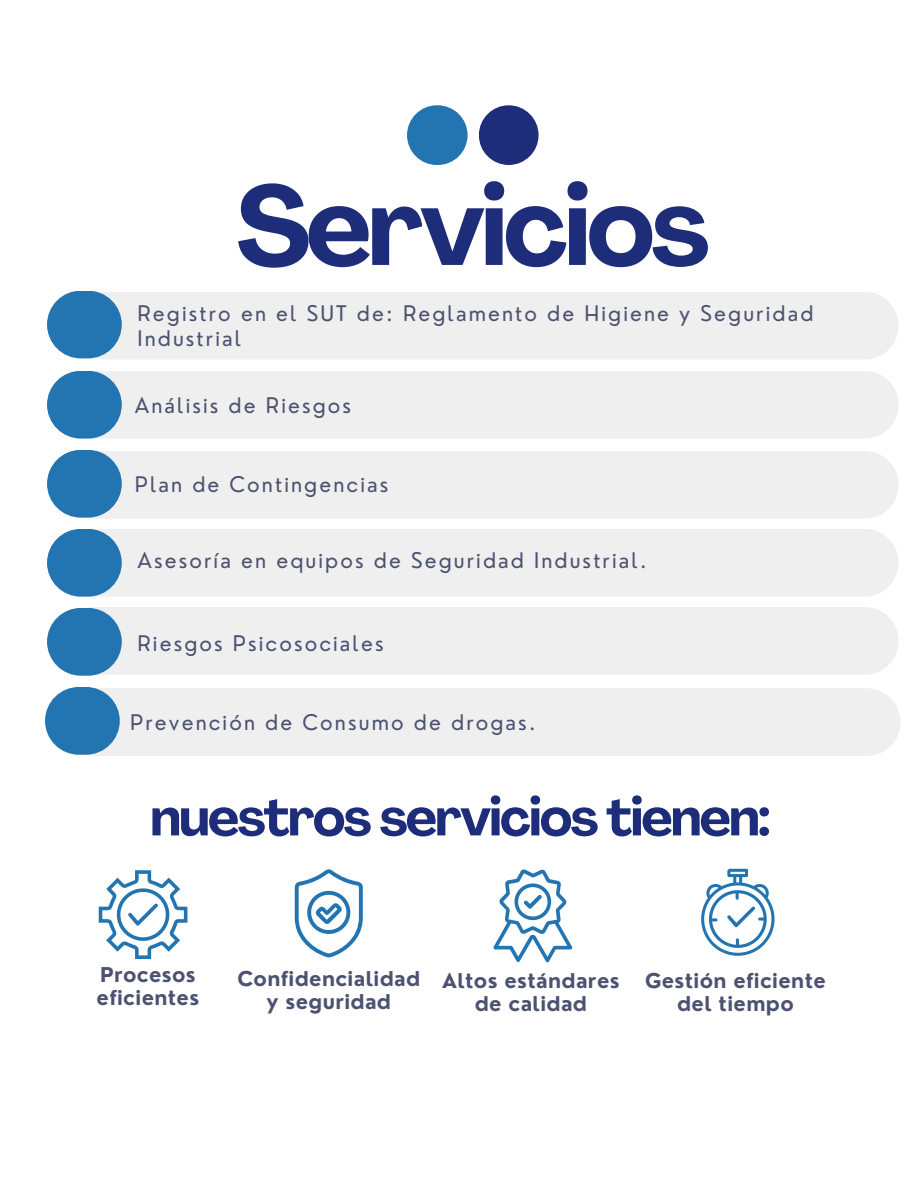
<style>
.page{position:relative;width:918px;height:1188px;background:#fff}
.page>*{position:absolute;margin:0;border:0;box-sizing:border-box;transform-origin:0 0}
.t1{font:700 110.7px "Agrandir";letter-spacing:-.035em;color:#1d2d79}
.t2{font:700 52.8px "Agrandir";letter-spacing:-.035em;color:#1d2d79}
.t3{font:21px/24.8px "Nourd";letter-spacing:.1em;color:#4c5270}
.t4{font:700 19.95px/23.2px "Nourd";letter-spacing:.015em;color:#4c5270;text-align:center}
</style>
<div class="page">
<div style="left:407px;top:105px;width:61px;height:60px;background:#2375b1;border-radius:30px"></div>
<div style="left:479px;top:105px;width:60px;height:60px;background:#1d2d79;border-radius:50%"></div>
<div style="left:72px;top:292px;width:827px;height:68px;background:#efefef;border-radius:34px"></div>
<div style="left:59px;top:371px;width:840px;height:68px;background:#efefef;border-radius:34px"></div>
<div style="left:59px;top:451px;width:840px;height:68px;background:#efefef;border-radius:34px"></div>
<div style="left:59px;top:529px;width:840px;height:68px;background:#efefef;border-radius:34px"></div>
<div style="left:59px;top:607px;width:840px;height:68px;background:#efefef;border-radius:34px"></div>
<div style="left:47px;top:291px;width:75px;height:67px;background:#2375b1;border-radius:34px"></div>
<div style="left:47px;top:371px;width:75px;height:68px;background:#2375b1;border-radius:34px"></div>
<div style="left:47px;top:450px;width:75px;height:68px;background:#2375b1;border-radius:34px"></div>
<div style="left:47px;top:529px;width:75px;height:68px;background:#2375b1;border-radius:34px"></div>
<div style="left:47px;top:608px;width:75px;height:68px;background:#2375b1;border-radius:34px"></div>
<svg style="left:99px;top:870px;width:88px;height:89px"></svg>
<svg style="left:295px;top:869px;width:68px;height:89px"></svg>
<svg style="left:493px;top:869px;width:80px;height:93px"></svg>
<svg style="left:701px;top:869px;width:74px;height:87px"></svg>
<div style="left:61px;top:688px;width:840px;height:68px;background:#efefef;border-radius:34px"></div>
<div style="left:45px;top:687px;width:75px;height:68px;background:#2375b1;border-radius:34px"></div>
<p class="t1" style="left:236px;top:182px;width:475px">Servicios</p>
<p class="t3" style="left:137px;top:301px;width:677px">Registro en el SUT de: Reglamento de Higiene y Seguridad<br>Industrial</p>
<p class="t3" style="left:135px;top:392px;width:218px">Análisis de Riesgos</p>
<p class="t3" style="left:135px;top:471px;width:255px">Plan de Contingencias</p>
<p class="t3" style="left:137px;top:547px;width:511px">Asesoría en equipos de Seguridad Industrial.</p>
<p class="t3" style="left:137px;top:630px;width:248px">Riesgos Psicosociales</p>
<p class="t3" style="left:130px;top:710px;width:407px">Prevención de Consumo de drogas.</p>
<p class="t2" style="left:150px;top:796px;width:622px">nuestros servicios tienen:</p>
<p class="t4" style="left:97px;top:963px;width:104px;text-align:left">Procesos eficientes</p>
<p class="t4" style="left:237px;top:967px;width:184px">Confidencialidad</p>
<p class="t4" style="left:267px;top:990px;width:126px">y seguridad</p>
<p class="t4" style="left:442px;top:969px;width:179px">Altos estándares de calidad</p>
<p class="t4" style="left:645px;top:969px;width:182px">Gestión eficiente del tiempo</p>
</div>
